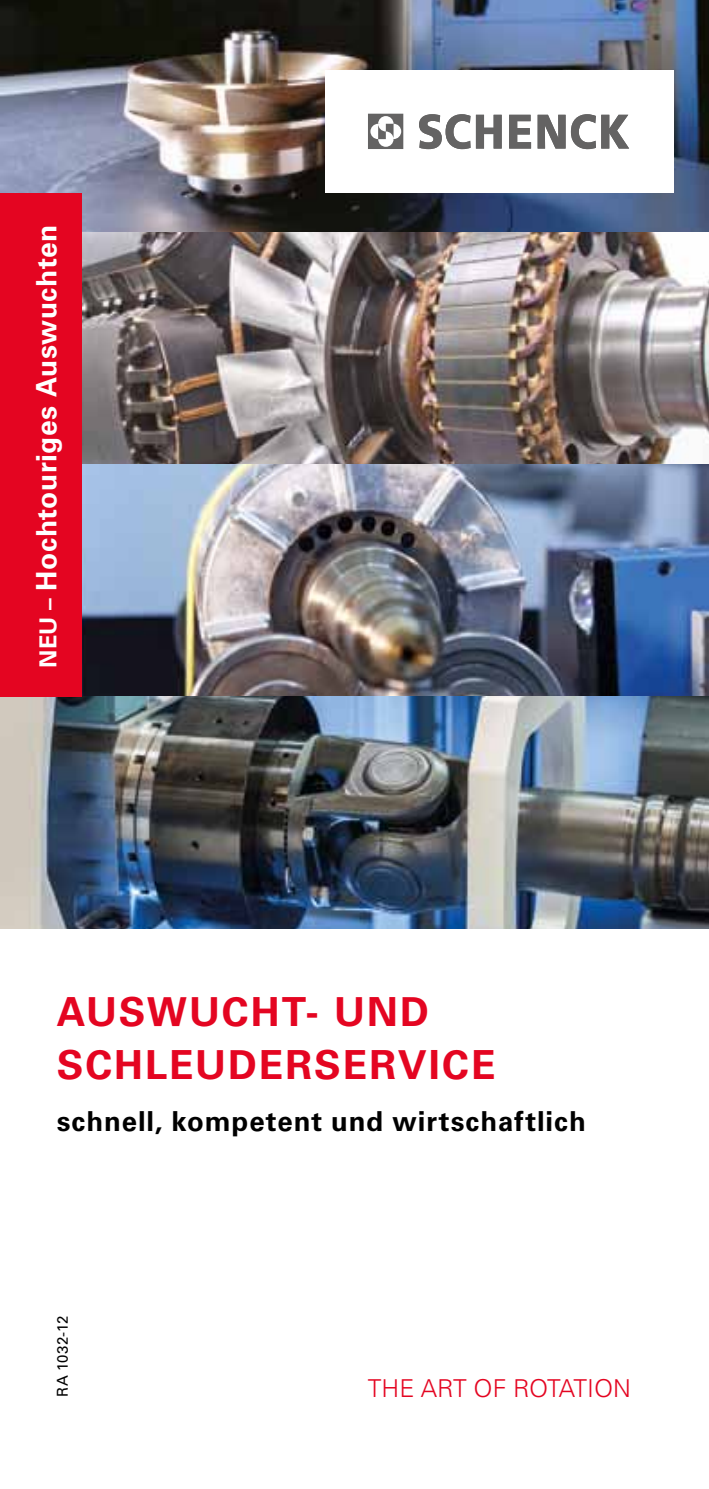
<style>
.page{position:relative;width:709px;height:1489px;background:#fff}
.page>*{position:absolute;margin:0;border:0;box-sizing:border-box;transform-origin:0 0}
.t1{font:700 40px/52.5px "Univers";letter-spacing:.05em;color:#e40521}
.t2{font:700 28px "Univers";letter-spacing:.015em;color:#fff}
.t3{font:700 27.5px "Univers";letter-spacing:.035em;color:#000}
.t4{font:300 24.75px "Univers";color:#e40521}
.t5{font:15px "Univers";letter-spacing:.03em;color:#000}
.s1{font-size:23.5px}
</style>
<div class="page">
<img style="left:0;top:0;width:709px;height:928px">
<div style="left:325px;top:70px;width:348px;height:123px;background:#fff"></div>
<svg style="left:419px;top:114px;width:51px;height:35px"></svg>
<svg style="left:476px;top:115px;width:25px;height:33px"></svg>
<svg style="left:509px;top:115px;width:22px;height:33px"></svg>
<svg style="left:537px;top:115px;width:28px;height:33px"></svg>
<svg style="left:571px;top:114px;width:58px;height:35px"></svg>
<svg style="left:368px;top:114px;width:35px;height:35px"></svg>
<div style="left:0;top:193px;width:81px;height:503px;background:#e40521"></div>
<p class="t2" style="left:30px;top:668px;width:445px;rotate:-90deg"><span class="s1">NEU –</span> Hochtouriges Auswuchten</p>
<h1 class="t1" style="left:57px;top:986px;width:440px">AUSWUCHT- UND<br>SCHLEUDERSERVICE</h1>
<p class="t3" style="left:57px;top:1105px;width:531px">schnell, kompetent und wirtschaftlich</p>
<p class="t5" style="left:54px;top:1396px;width:83px;rotate:-90deg">RA 1032-12</p>
<p class="t4" style="left:368px;top:1372px;width:264px">THE ART OF ROTATION</p>
</div>
